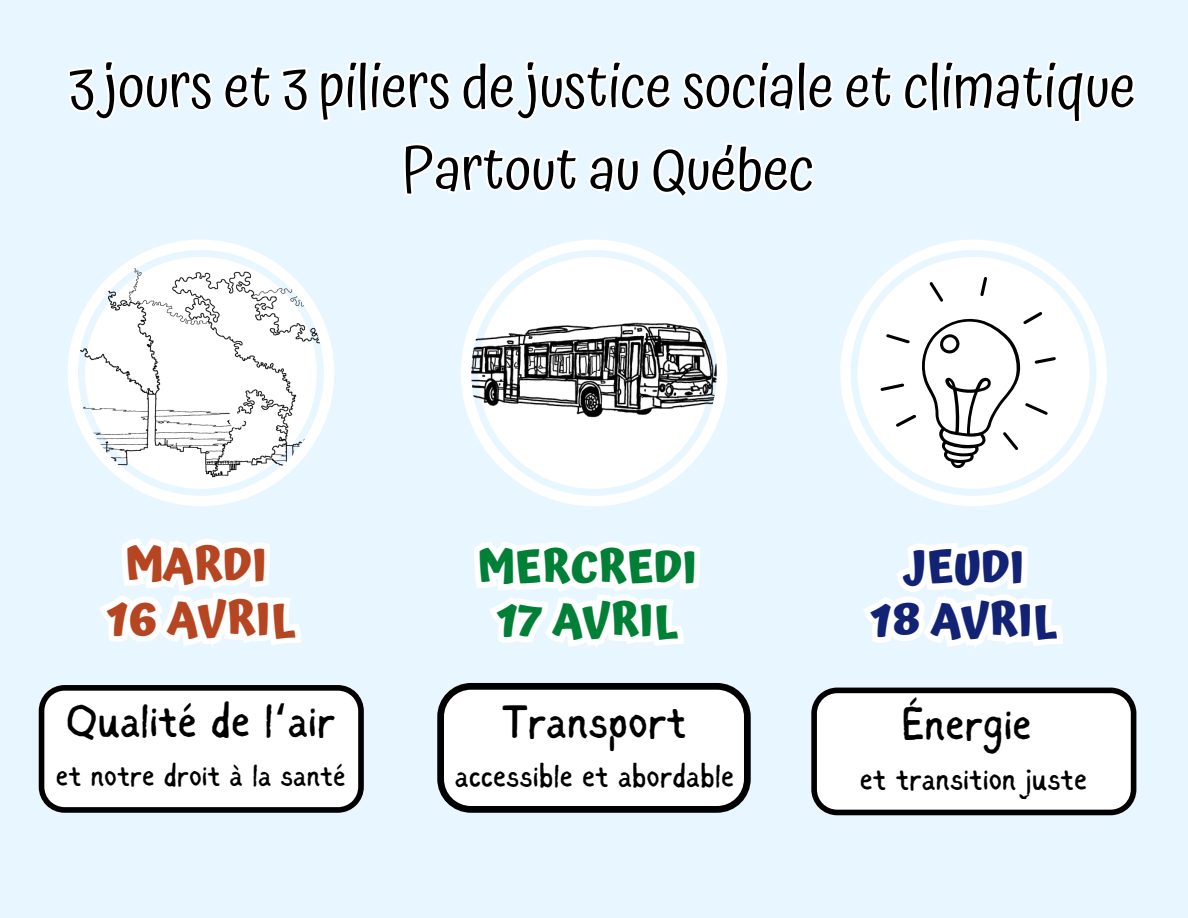
<style>
.page{position:relative;width:1188px;height:918px;background:#e8f6ff}
.page>*{position:absolute;margin:0;border:0;box-sizing:border-box;transform-origin:0 0}
.t1{font:59.4px/82.8px "Atma";color:#000;text-align:center}
.t2{font:46.8px "Sigher";color:#000}
.t3{font:46.2px "Sigher";color:#000}
.t4{font:700 45.75px/54px "Atma";color:#b64621;text-align:center}
.t5{font:700 45px/52.8px "Atma";color:#122274;text-align:center}
.t6{font:700 44.7px/52.8px "Atma";color:#008037;text-align:center}
.t7{font:31.5px "Sigher";color:#000}
.t8{font:30.3px "Sigher";color:#000}
.s1{font-family:"Noto Sans Gurmukhi"}
</style>
<div class="page">
<svg style="left:68px;top:60px;width:1068px;height:63px"></svg>
<svg style="left:403px;top:143px;width:411px;height:56px"></svg>
<svg style="left:68px;top:240px;width:266px;height:266px"></svg>
<svg style="left:461px;top:240px;width:266px;height:266px"></svg>
<svg style="left:840px;top:240px;width:267px;height:266px"></svg>
<div style="left:858px;top:257px;width:232px;height:232px;background:#fff;border-radius:50%"></div>
<img style="left:471px;top:248px;width:246px;height:249px;border-radius:50%">
<img style="left:78px;top:248px;width:245px;height:249px;border-radius:50%">
<svg style="left:980px;top:277px;width:7px;height:19px"></svg>
<svg style="left:929px;top:282px;width:14px;height:20px"></svg>
<svg style="left:880px;top:312px;width:176px;height:156px"></svg>
<svg style="left:863px;top:543px;width:200px;height:106px"></svg>
<svg style="left:474px;top:541px;width:226px;height:107px"></svg>
<svg style="left:100px;top:538px;width:201px;height:109px"></svg>
<svg style="left:39px;top:685px;width:325px;height:128px;background:#e1e1e1"></svg>
<svg style="left:437px;top:683px;width:314px;height:129px;background:#ddd"></svg>
<svg style="left:811px;top:688px;width:325px;height:127px;background:#e1e1e2"></svg>
<h1 class="t1" style="left:69px;top:45px;width:1068px">3 jours et 3 piliers de justice sociale et climatique<br>Partout au Québec</h1>
<p class="t4" style="left:107px;top:537px;width:190px">MARDI<br>16 AVRIL</p>
<p class="t3" style="left:66px;top:702px;width:271px">Qualité de l<span class="s1">‘</span>air</p>
<h2 class="t8" style="left:56px;top:763px;width:291px">et notre droit à la santé</h2>
<p class="t6" style="left:477px;top:540px;width:221px">MERCREDI<br>17 AVRIL</p>
<h2 class="t2" style="left:502px;top:702px;width:186px">Transport</h2>
<h2 class="t7" style="left:455px;top:763px;width:281px">accessible et abordable</h2>
<p class="t5" style="left:870px;top:540px;width:188px">JEUDI<br>18 AVRIL</p>
<p class="t3" style="left:901px;top:705px;width:132px">Énergie</p>
<p class="t7" style="left:860px;top:767px;width:229px">et transition juste</p>
</div>
